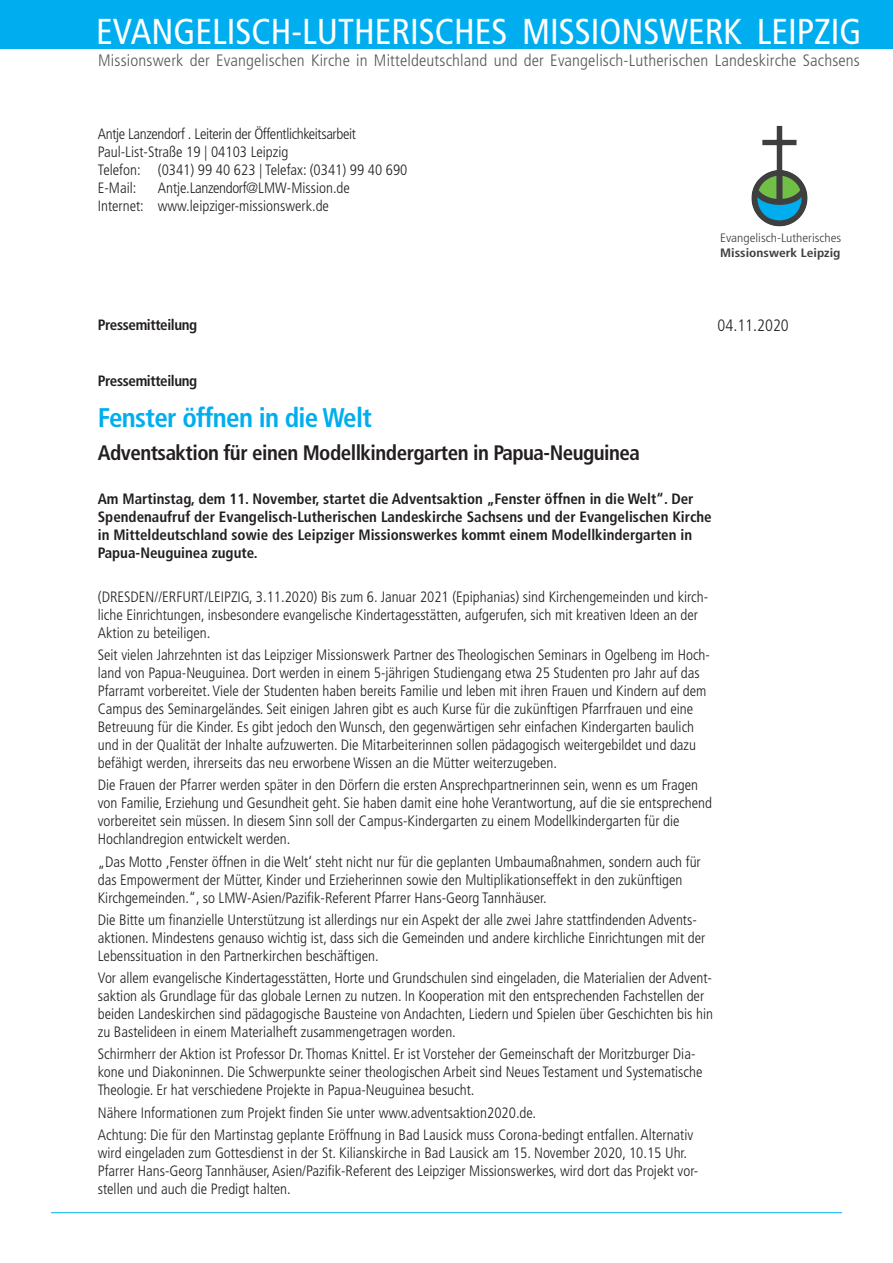
<style>
.page{position:relative;width:893px;height:1263px;background:#fff}
.page>*{position:absolute;margin:0;border:0;box-sizing:border-box;transform-origin:0 0}
.t1{font:condensed 36px "Frutiger";color:#fff}
.t2{font:700 condensed 27px "Frutiger";letter-spacing:-.025em;color:#00aeef}
.t3{font:700 condensed 21px "Frutiger";letter-spacing:-.025em;color:#231f20}
.t4{font:300 condensed 16.5px "Frutiger";letter-spacing:.01em;color:#57585a}
.t5{font:300 condensed 16.5px "Frutiger";color:#231f20}
.t6{font:300 condensed 15px/18px "Frutiger";color:#231f20}
.t7{font:700 condensed 15px/18px "Frutiger";color:#231f20}
.t8{font:700 condensed 15px "Frutiger";letter-spacing:-.025em;color:#231f20}
.t9{font:300 condensed 12.15px "Frutiger";color:#3e3e3f;scale:1.11 1}
.t10{font:700 condensed 12.15px "Frutiger";color:#3e3e3f;scale:1.11 1}
</style>
<div class="page">
<hr style="left:51px;top:1212px;width:791px;height:1px;background:#00aeef">
<img style="left:751px;top:125px;width:57px;height:102px">
<div style="left:0;top:0;width:893px;height:49px;background:#00aeef"></div>
<h1 class="t1" style="left:96px;top:10px;width:767px">EVANGELISCH-LUTHERISCHES MISSIONSWERK LEIPZIG</h1>
<p class="t4" style="left:98px;top:51px;width:763px">Missionswerk der Evangelischen Kirche in Mitteldeutschland und der Evangelisch-Lutherischen Landeskirche Sachsens</p>
<p class="t6" style="left:98px;top:125px;width:311px">Antje Lanzendorf . Leiterin der Öffentlichkeitsarbeit Paul-List-Straße 19 | 04103 Leipzig<br>Telefon: (0341) 99 40 623 | Telefax: (0341) 99 40 690<br>E-Mail:</p>
<p class="t6" style="left:98px;top:179px;width:254px;text-indent:60px">Antje.Lanzendorf@LMW-Mission.de<br>Internet: www.leipziger-missionswerk.de</p>
<p class="t8" style="left:98px;top:316px;width:101px">Pressemitteilung</p>
<p class="t9" style="left:720px;top:231px;width:111px">Evangelisch-Lutherisches</p>
<p class="t10" style="left:720px;top:245px;width:110px">Missionswerk Leipzig</p>
<p class="t5" style="left:718px;top:316px;width:73px">04.11.2020</p>
<p class="t8" style="left:98px;top:371px;width:101px">Pressemitteilung</p>
<h2 class="t2" style="left:98px;top:401px;width:276px">Fenster öffnen in die Welt</h2>
<h3 class="t3" style="left:98px;top:440px;width:544px">Adventsaktion für einen Modellkindergarten in Papua-Neuguinea</h3>
<p class="t7" style="left:98px;top:490px;width:615px">Am Martinstag, dem 11. November, startet die Adventsaktion „Fenster öffnen in die Welt“. Der Spendenaufruf der Evangelisch-Lutherischen Landeskirche Sachsens und der Evangelischen Kirche in Mitteldeutschland sowie des Leipziger Missionswerkes kommt einem Modellkindergarten in Papua-Neuguinea zugute.</p>
<p class="t6" style="left:98px;top:588px;width:612px">(DRESDEN//ERFURT/LEIPZIG, 3.11.2020) Bis zum 6. Januar 2021 (Epiphanias) sind Kirchengemeinden und kirch&shy;liche Einrichtungen, insbesondere evangelische Kindertagesstätten, aufgerufen, sich mit kreativen Ideen an der<br>Aktion zu beteiligen.</p>
<p class="t6" style="left:98px;top:646px;width:614px">Seit vielen Jahrzehnten ist das Leipziger Missionswerk Partner des Theologischen Seminars in Ogelbeng im Hoch&shy;land von Papua-Neuguinea. Dort werden in einem 5-jährigen Studiengang etwa 25 Studenten pro Jahr auf das Pfarramt vorbereitet. Viele der Studenten haben bereits Familie und leben mit ihren Frauen und Kindern auf dem Campus des Seminargeländes. Seit einigen Jahren gibt es auch Kurse für die zukünftigen Pfarrfrauen und eine Betreuung für die Kinder. Es gibt jedoch den Wunsch, den gegenwärtigen sehr einfachen Kindergarten baulich und in der Qualität der Inhalte aufzuwerten. Die Mitarbeiterinnen sollen pädagogisch weitergebildet und dazu befähigt werden, ihrerseits das neu erworbene Wissen an die Mütter weiterzugeben.</p>
<p class="t6" style="left:98px;top:776px;width:616px">Die Frauen der Pfarrer werden später in den Dörfern die ersten Ansprechpartnerinnen sein, wenn es um Fragen von Familie, Erziehung und Gesundheit geht. Sie haben damit eine hohe Verantwortung, auf die sie entsprechend vorbereitet sein müssen. In diesem Sinn soll der Campus-Kindergarten zu einem Modellkindergarten für die Hochlandregion entwickelt werden.</p>
<p class="t6" style="left:98px;top:853px;width:604px">„Das Motto ‚Fenster öffnen in die Welt‘ steht nicht nur für die geplanten Umbaumaßnahmen, sondern auch für das Empowerment der Mütter, Kinder und Erzieherinnen sowie den Multiplikationseffekt in den zukünftigen<br>Kirchgemeinden.“, so LMW-Asien/Pazifik-Referent Pfarrer Hans-Georg Tannhäuser.</p>
<p class="t6" style="left:98px;top:911px;width:609px">Die Bitte um finanzielle Unterstützung ist allerdings nur ein Aspekt der alle zwei Jahre stattfindenden Advents&shy;aktionen. Mindestens genauso wichtig ist, dass sich die Gemeinden und andere kirchliche Einrichtungen mit der<br>Lebenssituation in den Partnerkirchen beschäftigen.</p>
<p class="t6" style="left:98px;top:969px;width:617px">Vor allem evangelische Kindertagesstätten, Horte und Grundschulen sind eingeladen, die Materialien der Advent&shy;saktion als Grundlage für das globale Lernen zu nutzen. In Kooperation mit den entsprechenden Fachstellen der beiden Landeskirchen sind pädagogische Bausteine von Andachten, Liedern und Spielen über Geschichten bis hin zu Bastelideen in einem Materialheft zusammengetragen worden.</p>
<p class="t6" style="left:98px;top:1045px;width:606px">Schirmherr der Aktion ist Professor Dr. Thomas Knittel. Er ist Vorsteher der Gemeinschaft der Moritzburger Dia&shy;kone und Diakoninnen. Die Schwerpunkte seiner theologischen Arbeit sind Neues Testament und Systematische<br>Theologie. Er hat verschiedene Projekte in Papua-Neuguinea besucht.</p>
<p class="t6" style="left:98px;top:1101px;width:597px;line-height:22.2px">Nähere Informationen zum Projekt finden Sie unter www.adventsaktion2020.de.<br>Achtung: Die für den Martinstag geplante Eröffnung in Bad Lausick muss Corona-bedingt entfallen. Alternativ</p>
<p class="t6" style="left:98px;top:1144px;width:602px">wird eingeladen zum Gottesdienst in der St. Kilianskirche in Bad Lausick am 15. November 2020, 10.15 Uhr.<br>Pfarrer Hans-Georg Tannhäuser, Asien/Pazifik-Referent des Leipziger Missionswerkes, wird dort das Projekt vor&shy;stellen und auch die Predigt halten.</p>
</div>
